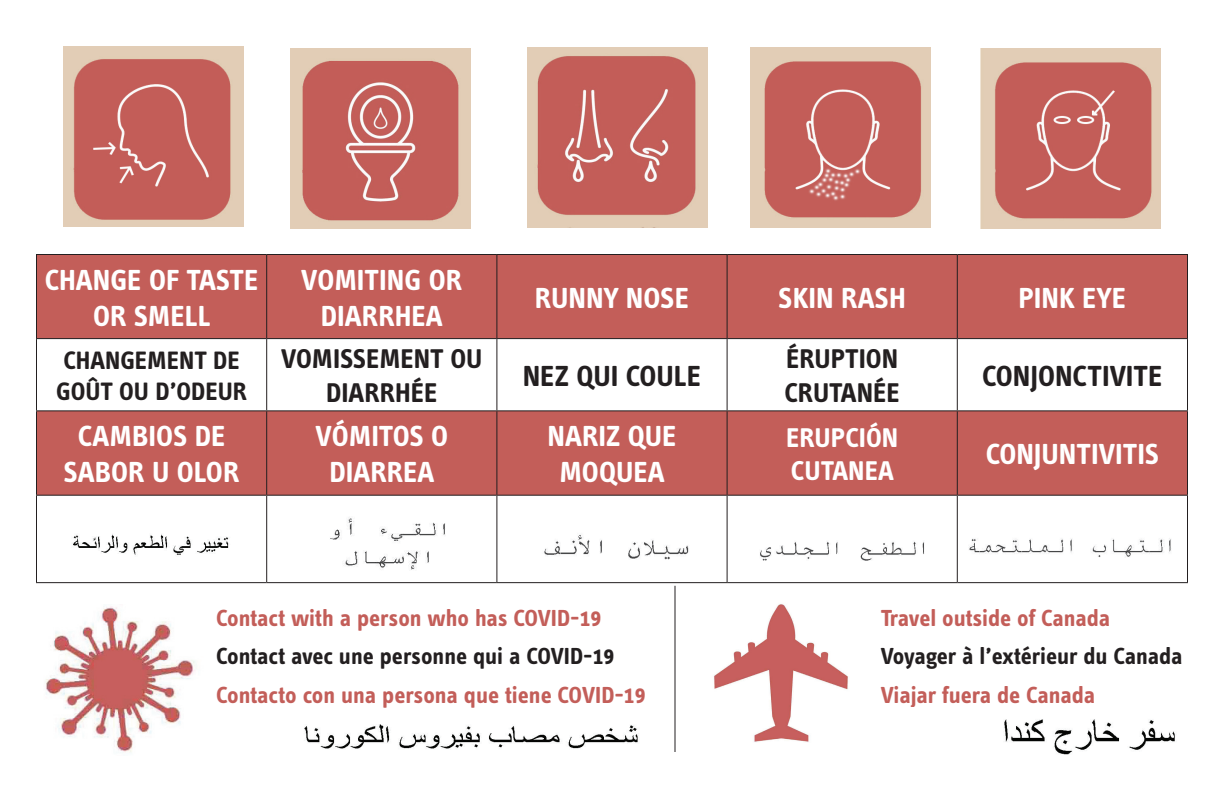
<style>
.page{position:relative;width:1224px;height:792px;background:#fff}
.page>*{position:absolute;margin:0;border:0;box-sizing:border-box;transform-origin:0 0}
.t1{font:30px/36px "Info Text Bold Tf";color:#fff;text-align:center}
.t2{font:30px "Info Text Bold Tf";color:#231f20}
.t3{font:28px/33.6px "Info Text Bold Tf";color:#231f20;text-align:center}
.t4{font:28px/33.6px "Info Text Bold Tf";color:#fff}
.t5{font:26px/31.2px "Info Text Bold Tf";color:#231f20}
.t6{font:24px "Info Text Bold Tf";color:#c35e59}
.t7{font:24px "Info Text Bold Tf";color:#231f20}
</style>
<div class="page">
<svg style="left:37px;top:255px;width:1150px;height:240px;fill:#c35e59"></svg>
<hr style="left:36px;top:254px;width:231px;height:1px;background:#231f20">
<hr style="left:36px;top:255px;width:1px;height:83px;background:#231f20">
<hr style="left:267px;top:254px;width:230px;height:1px;background:#231f20">
<hr style="left:266px;top:255px;width:1px;height:83px;background:#231f20">
<hr style="left:497px;top:254px;width:230px;height:1px;background:#231f20">
<hr style="left:496px;top:255px;width:1px;height:83px;background:#231f20">
<hr style="left:727px;top:254px;width:230px;height:1px;background:#231f20">
<hr style="left:727px;top:255px;width:1px;height:83px;background:#231f20">
<hr style="left:957px;top:254px;width:231px;height:1px;background:#231f20">
<hr style="left:957px;top:255px;width:1px;height:83px;background:#231f20">
<hr style="left:1187px;top:255px;width:1px;height:83px;background:#231f20">
<hr style="left:36px;top:338px;width:231px;height:1px;background:#231f20">
<hr style="left:36px;top:339px;width:1px;height:71px;background:#231f20">
<hr style="left:267px;top:338px;width:230px;height:1px;background:#231f20">
<hr style="left:266px;top:339px;width:1px;height:71px;background:#231f20">
<hr style="left:497px;top:338px;width:230px;height:1px;background:#231f20">
<hr style="left:496px;top:339px;width:1px;height:71px;background:#231f20">
<hr style="left:727px;top:338px;width:230px;height:1px;background:#231f20">
<hr style="left:727px;top:339px;width:1px;height:71px;background:#231f20">
<hr style="left:957px;top:338px;width:231px;height:1px;background:#231f20">
<hr style="left:957px;top:339px;width:1px;height:71px;background:#231f20">
<hr style="left:1187px;top:339px;width:1px;height:71px;background:#231f20">
<hr style="left:36px;top:410px;width:231px;height:1px;background:#231f20">
<hr style="left:36px;top:411px;width:1px;height:84px;background:#231f20">
<hr style="left:267px;top:410px;width:230px;height:1px;background:#231f20">
<hr style="left:266px;top:411px;width:1px;height:84px;background:#231f20">
<hr style="left:497px;top:410px;width:230px;height:1px;background:#231f20">
<hr style="left:496px;top:411px;width:1px;height:84px;background:#231f20">
<hr style="left:727px;top:410px;width:230px;height:1px;background:#231f20">
<hr style="left:727px;top:411px;width:1px;height:84px;background:#231f20">
<hr style="left:957px;top:410px;width:231px;height:1px;background:#231f20">
<hr style="left:957px;top:411px;width:1px;height:84px;background:#231f20">
<hr style="left:1187px;top:411px;width:1px;height:84px;background:#231f20">
<hr style="left:36px;top:495px;width:231px;height:1px;background:#231f20">
<hr style="left:36px;top:496px;width:1px;height:86px;background:#231f20">
<hr style="left:267px;top:495px;width:230px;height:1px;background:#231f20">
<hr style="left:266px;top:496px;width:1px;height:86px;background:#231f20">
<hr style="left:497px;top:495px;width:230px;height:1px;background:#231f20">
<hr style="left:496px;top:496px;width:1px;height:86px;background:#231f20">
<hr style="left:727px;top:495px;width:230px;height:1px;background:#231f20">
<hr style="left:727px;top:496px;width:1px;height:86px;background:#231f20">
<hr style="left:957px;top:495px;width:231px;height:1px;background:#231f20">
<hr style="left:957px;top:496px;width:1px;height:86px;background:#231f20">
<hr style="left:1187px;top:496px;width:1px;height:86px;background:#231f20">
<hr style="left:36px;top:582px;width:231px;height:1px;background:#231f20">
<hr style="left:267px;top:582px;width:230px;height:1px;background:#231f20">
<hr style="left:497px;top:582px;width:230px;height:1px;background:#231f20">
<hr style="left:727px;top:582px;width:230px;height:1px;background:#231f20">
<hr style="left:957px;top:582px;width:231px;height:1px;background:#231f20">
<img style="left:527px;top:48px;width:180px;height:180px">
<img style="left:64px;top:47px;width:180px;height:180px">
<img style="left:291px;top:49px;width:180px;height:180px">
<img style="left:751px;top:47px;width:180px;height:180px">
<img style="left:981px;top:48px;width:180px;height:180px">
<img style="left:760px;top:541px;width:164px;height:20px">
<img style="left:73px;top:534px;width:156px;height:21px">
<img style="left:330px;top:518px;width:115px;height:52px">
<img style="left:544px;top:535px;width:145px;height:25px">
<img style="left:969px;top:538px;width:202px;height:20px">
<img style="left:46px;top:606px;width:149px;height:146px">
<img style="left:714px;top:604px;width:134px;height:138px">
<hr style="left:674px;top:586px;width:2px;height:166px;background:#231f20">
<img style="left:304px;top:724px;width:335px;height:25px">
<img style="left:1004px;top:719px;width:171px;height:36px">
<p class="t1" style="left:45px;top:262px;width:215px">CHANGE OF TASTE<br>OR SMELL</p>
<p class="t1" style="left:301px;top:262px;width:163px">VOMITING OR<br>DIARRHEA</p>
<p class="t5" style="left:56px;top:345px;width:193px">CHANGEMENT DE<br>GOÛT OU D’ODEUR</p>
<p class="t3" style="left:281px;top:342px;width:203px">VOMISSEMENT OU<br>DIARRHÉE</p>
<p class="t1" style="left:535px;top:280px;width:156px">RUNNY NOSE</p>
<p class="t1" style="left:778px;top:280px;width:129px">SKIN RASH</p>
<p class="t1" style="left:1019px;top:280px;width:109px">PINK EYE</p>
<p class="t2" style="left:523px;top:359px;width:180px">NEZ QUI COULE</p>
<p class="t3" style="left:784px;top:342px;width:117px;text-align:left">ÉRUPTION<br>CRUTANÉE</p>
<p class="t2" style="left:982px;top:359px;width:182px">CONJONCTIVITE</p>
<p class="t1" style="left:64px;top:418px;width:177px">CAMBIOS DE<br>SABOR U OLOR</p>
<p class="t1" style="left:315px;top:418px;width:134px">VÓMITOS O<br>DIARREA</p>
<p class="t1" style="left:548px;top:418px;width:130px">NARIZ QUE<br>MOQUEA</p>
<p class="t4" style="left:786px;top:421px;width:114px">ERUPCIÓN<br>CUTANEA</p>
<p class="t1" style="left:986px;top:436px;width:175px">CONJUNTIVITIS</p>
<p class="t6" style="left:216px;top:604px;width:387px">Contact with a person who has COVID-19</p>
<p class="t7" style="left:216px;top:643px;width:400px">Contact avec une personne qui a COVID-19</p>
<p class="t6" style="left:216px;top:681px;width:431px">Contacto con una persona que tiene COVID-19</p>
<p class="t6" style="left:881px;top:604px;width:231px">Travel outside of Canada</p>
<p class="t7" style="left:881px;top:643px;width:303px">Voyager à l’extérieur du Canada</p>
<p class="t6" style="left:881px;top:681px;width:216px">Viajar fuera de Canada</p>
</div>
